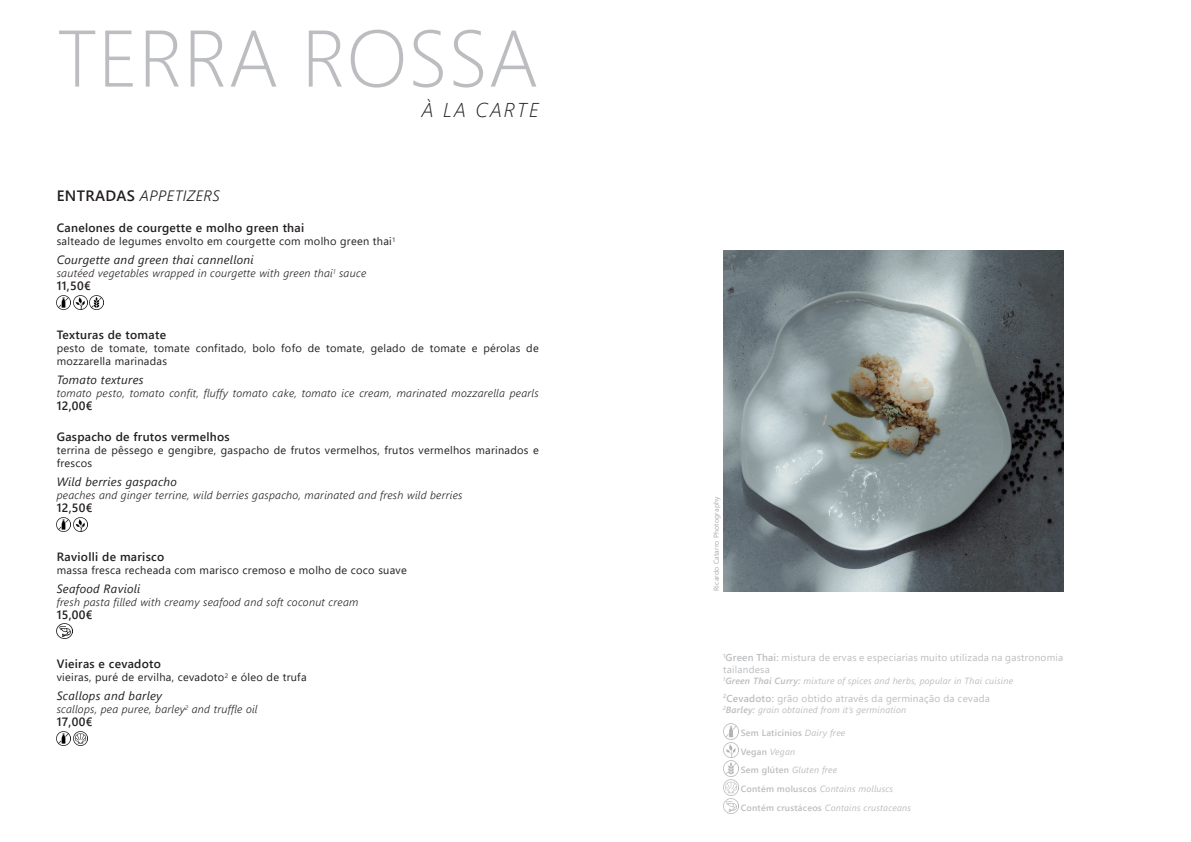
<style>
.page{position:relative;width:1191px;height:842px;background:#fff}
.page>*{position:absolute;margin:0;border:0;box-sizing:border-box;transform-origin:0 0}
.t1{font:300 80px "Segoe UI";letter-spacing:.005em;color:#bcbdc0}
.t2{font:italic 300 20px "Segoe UI";letter-spacing:.1em;color:#231f20}
.t3{font:italic 300 15px "Segoe UI";letter-spacing:.025em;color:#231f20}
.t4{font:600 12px "Segoe UI";letter-spacing:.025em;color:#231f20}
.t5{font:italic 12px "Segoe UI";letter-spacing:.025em;color:#231f20}
.t6{font:11px/13px "Segoe UI";letter-spacing:.025em;color:#231f20}
.t7{font:italic 300 11px "Segoe UI";letter-spacing:.025em;color:#231f20}
.t8{font:10px/12px "Segoe UI";letter-spacing:.025em;color:#bcbdc0}
.t9{font:italic 9px "Segoe UI";letter-spacing:.025em;color:#bcbdc0}
.t10{font:600 9px "Segoe UI";letter-spacing:.025em;color:#bcbdc0}
.t11{font:7px "Segoe UI";letter-spacing:.025em;color:#a8a9ad}
.s1{font-weight:600;font-style:normal}
.s2{font-weight:600}
.s3{font-weight:400;font-style:italic}
</style>
<div class="page">
<img style="left:723px;top:251px;width:340px;height:340px">
<img style="left:73px;top:296px;width:14px;height:14px">
<img style="left:90px;top:296px;width:14px;height:14px">
<img style="left:57px;top:296px;width:14px;height:14px">
<img style="left:57px;top:624px;width:15px;height:15px">
<img style="left:73px;top:732px;width:14px;height:14px">
<img style="left:57px;top:732px;width:14px;height:14px">
<img style="left:73px;top:518px;width:14px;height:14px">
<img style="left:57px;top:518px;width:14px;height:14px">
<img style="left:723px;top:742px;width:15px;height:16px">
<img style="left:723px;top:724px;width:15px;height:15px">
<img style="left:723px;top:761px;width:15px;height:15px">
<img style="left:723px;top:779px;width:15px;height:16px">
<img style="left:723px;top:798px;width:15px;height:16px">
<p class="t1" style="left:57px;top:-17px;width:483px">TERRA ROSSA</p>
<p class="t2" style="left:422px;top:91px;width:118px">À LA CARTE</p>
<p class="t3" style="left:57px;top:182px;width:165px"><span class="s1">ENTRADAS</span> APPETIZERS</p>
<p class="t4" style="left:57px;top:217px;width:249px">Canelones de courgette e molho green thai</p>
<p class="t6" style="left:57px;top:234px;width:340px">salteado de legumes envolto em courgette com molho green thai<sup>1</sup></p>
<p class="t5" style="left:57px;top:249px;width:198px">Courgette and green thai cannelloni</p>
<p class="t7" style="left:57px;top:263px;width:311px">sautéed vegetables wrapped in courgette with green thai<sup>1</sup> sauce</p>
<p class="t4" style="left:57px;top:275px;width:36px">11,50€</p>
<p class="t4" style="left:57px;top:324px;width:111px">Texturas de tomate</p>
<p class="t6" style="left:57px;top:341px;width:483px">pesto de tomate, tomate confitado, bolo fofo de tomate, gelado de tomate e pérolas de mozzarella marinadas</p>
<p class="t5" style="left:57px;top:369px;width:88px">Tomato textures</p>
<p class="t7" style="left:57px;top:383px;width:483px">tomato pesto, tomato confit, fluffy tomato cake, tomato ice cream, marinated mozzarella pearls</p>
<p class="t4" style="left:57px;top:395px;width:37px">12,00€</p>
<p class="t4" style="left:57px;top:426px;width:174px">Gaspacho de frutos vermelhos</p>
<p class="t6" style="left:57px;top:443px;width:483px">terrina de pêssego e gengibre, gaspacho de frutos vermelhos, frutos vermelhos marinados e frescos</p>
<p class="t5" style="left:57px;top:471px;width:122px">Wild berries gaspacho</p>
<p class="t7" style="left:57px;top:485px;width:407px">peaches and ginger terrine, wild berries gaspacho, marinated and fresh wild berries</p>
<p class="t4" style="left:57px;top:497px;width:37px">12,50€</p>
<p class="t4" style="left:57px;top:546px;width:109px">Raviolli de marisco</p>
<p class="t6" style="left:57px;top:563px;width:352px">massa fresca recheada com marisco cremoso e molho de coco suave</p>
<p class="t5" style="left:57px;top:578px;width:85px">Seafood Ravioli</p>
<p class="t7" style="left:57px;top:592px;width:303px">fresh pasta filled with creamy seafood and soft coconut cream</p>
<p class="t4" style="left:57px;top:604px;width:37px">15,00€</p>
<p class="t4" style="left:57px;top:653px;width:106px">Vieiras e cevadoto</p>
<p class="t6" style="left:57px;top:670px;width:251px">vieiras, puré de ervilha, cevadoto<sup>2</sup> e óleo de trufa</p>
<p class="t5" style="left:57px;top:685px;width:107px">Scallops and barley</p>
<p class="t7" style="left:57px;top:699px;width:202px">scallops, pea puree, barley<sup>2</sup> and truffle oil</p>
<p class="t4" style="left:57px;top:711px;width:37px">17,00€</p>
<p class="t11" style="left:710px;top:591px;width:96px;rotate:-90deg">Ricardo Catarro Photography</p>
<p class="t8" style="left:723px;top:650px;width:342px"><sup>1</sup><span class="s2">Green Thai:</span> mistura de ervas e especiarias muito utilizada na gastronomia tailandesa</p>
<p class="t9" style="left:723px;top:672px;width:291px"><sup>1</sup><span class="s2">Green Thai Curry:</span> mixture of spices and herbs, popular in Thai cuisine</p>
<p class="t8" style="left:723px;top:691px;width:268px"><sup>2</sup><span class="s2">Cevadoto:</span> grão obtido através da germinação da cevada</p>
<p class="t9" style="left:723px;top:701px;width:185px"><sup>2</sup><span class="s2">Barley:</span> grain obtained from it’s germination</p>
<p class="t10" style="left:740px;top:725px;width:106px">Sem Laticínios <span class="s3">Dairy free</span></p>
<p class="t10" style="left:740px;top:743px;width:56px">Vegan <span class="s3">Vegan</span></p>
<p class="t9" style="left:740px;top:762px;width:98px"><span class="s1">Sem glúten</span> Gluten free</p>
<p class="t9" style="left:740px;top:780px;width:154px"><span class="s1">Contém moluscos</span> Contains molluscs</p>
<p class="t9" style="left:740px;top:799px;width:172px"><span class="s1">Contém crustáceos</span> Contains crustaceans</p>
</div>
